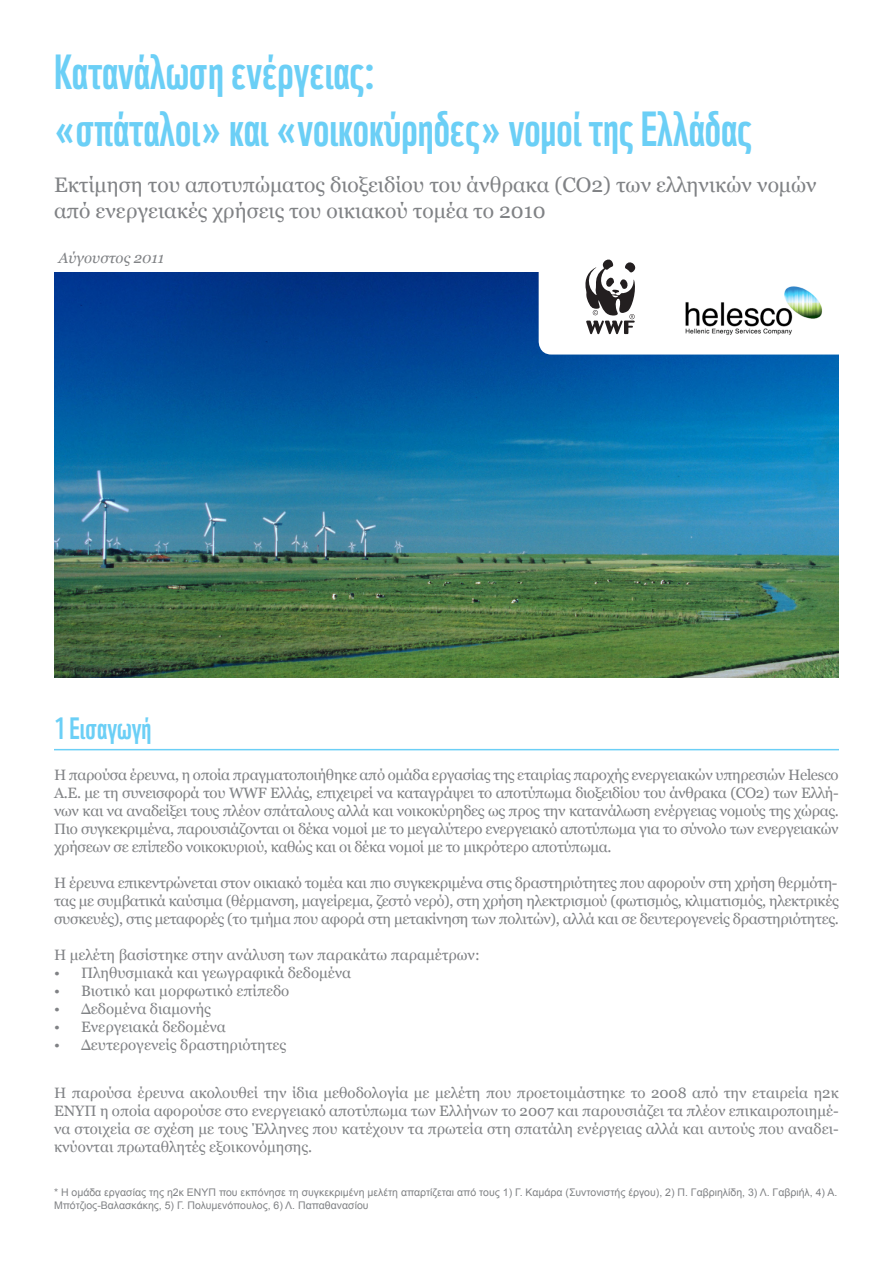
<style>
.page{position:relative;width:893px;height:1263px;background:#fff}
.page>*{position:absolute;margin:0;border:0;box-sizing:border-box;transform-origin:0 0}
.t1{font:47.85px "WWF";color:#6bcff6}
.t2{font:30px "WWF";color:#6bcff6}
.t3{font:21px/25.2px "Georgia";color:#808285}
.t4{font:15px/18px "Georgia";letter-spacing:-.02em;color:#808285;text-align:justify}
.t5{font:15px "Georgia";color:#808285}
.t6{font:italic 15px "Georgia";color:#808285}
.t7{font:10.5px/12.6px "Arial";color:#808285}
</style>
<div class="page">
<img style="left:54px;top:273px;width:785px;height:404px">
<hr style="left:54px;top:749px;width:785px;height:1px;background:#6bcff6">
<div style="left:539px;top:256px;width:319px;height:99px;background:#fff;border-radius:13px"></div>
<img style="left:685px;top:286px;width:137px;height:49px">
<svg style="left:585px;top:259px;width:51px;height:75px"></svg>
<p class="t1" style="left:54px;top:34px;width:323px">Κατανάλωση ενέργειας:</p>
<p class="t1" style="left:54px;top:91px;width:699px">«σπάταλοι» και «νοικοκύρηδες» νομοί της Ελλάδας</p>
<p class="t3" style="left:54px;top:172px;width:764px">Εκτίμηση του αποτυπώματος διοξειδίου του άνθρακα (CO2) των ελληνικών νομών από ενεργειακές χρήσεις του οικιακού τομέα το 2010</p>
<p class="t6" style="left:58px;top:249px;width:107px">Αύγουστος 2011</p>
<p class="t2" style="left:54px;top:704px;width:99px">1 Εισαγωγή</p>
<p class="t4" style="left:54px;top:765px;width:786px">Η παρούσα έρευνα, η οποία πραγματοποιήθηκε από ομάδα εργασίας της εταιρίας παροχής ενεργειακών υπηρεσιών Ηelesco</p>
<p class="t4" style="left:54px;top:783px;width:786px">Α.Ε. με τη συνεισφορά του WWF Ελλάς, επιχειρεί να καταγράψει το αποτύπωμα διοξειδίου του άνθρακα (CO2) των Ελλή&shy;νων και να αναδείξει τους πλέον σπάταλους αλλά και νοικοκύρηδες ως προς την κατανάλωση ενέργειας νομούς της χώρας.<br>Πιο συγκεκριμένα, παρουσιάζονται οι δέκα νομοί με το μεγαλύτερο ενεργειακό αποτύπωμα για το σύνολο των ενεργειακών χρήσεων σε επίπεδο νοικοκυριού, καθώς και οι δέκα νομοί με το μικρότερο αποτύπωμα.</p>
<p class="t4" style="left:54px;top:873px;width:785px">Η έρευνα επικεντρώνεται στον οικιακό τομέα και πιο συγκεκριμένα στις δραστηριότητες που αφορούν στη χρήση θερμότη-</p>
<p class="t4" style="left:54px;top:891px;width:786px">τας με συμβατικά καύσιμα (θέρμανση, μαγείρεμα, ζεστό νερό), στη χρήση ηλεκτρισμού (φωτισμός, κλιματισμός, ηλεκτρικές</p>
<p class="t4" style="left:54px;top:909px;width:786px">συσκευές), στις μεταφορές (το τμήμα που αφορά στη μετακίνηση των πολιτών), αλλά και σε δευτερογενείς δραστηριότητες.</p>
<p class="t5" style="left:54px;top:946px;width:427px">Η μελέτη βασίστηκε στην ανάλυση των παρακάτω παραμέτρων:</p>
<p class="t5" style="left:54px;top:964px;width:299px">• Πληθυσμιακά και γεωγραφικά δεδομένα</p>
<p class="t5" style="left:54px;top:982px;width:237px">• Βιοτικό και μορφωτικό επίπεδο</p>
<p class="t5" style="left:54px;top:1000px;width:158px">• Δεδομένα διαμονής</p>
<p class="t5" style="left:54px;top:1018px;width:173px">• Ενεργειακά δεδομένα</p>
<p class="t5" style="left:54px;top:1036px;width:234px">• Δευτερογενείς δραστηριότητες</p>
<p class="t4" style="left:54px;top:1084px;width:786px">Η παρούσα έρευνα ακολουθεί την ίδια μεθοδολογία με μελέτη που προετοιμάστηκε το 2008 από την εταιρεία η2κ ΕΝΥΠ η οποία αφορούσε στο ενεργειακό αποτύπωμα των Ελλήνων το 2007 και παρουσιάζει τα πλέον επικαιροποιημέ&shy;να στοιχεία σε σχέση με τους Έλληνες που κατέχουν τα πρωτεία στη σπατάλη ενέργειας αλλά και αυτούς που αναδει&shy;κνύονται πρωταθλητές εξοικονόμησης.</p>
<p class="t7" style="left:54px;top:1186px;width:785px">* Η ομάδα εργασίας της η2κ ΕΝΥΠ που εκπόνησε τη συγκεκριμένη μελέτη απαρτίζεται από τους 1) Γ. Καμάρα (Συντονιστής έργου), 2) Π. Γαβριηλίδη, 3) Λ. Γαβριήλ, 4) Α.<br>Μπότζιος-Βαλασκάκης, 5) Γ. Πολυμενόπουλος, 6) Λ. Παπαθανασίου</p>
</div>
